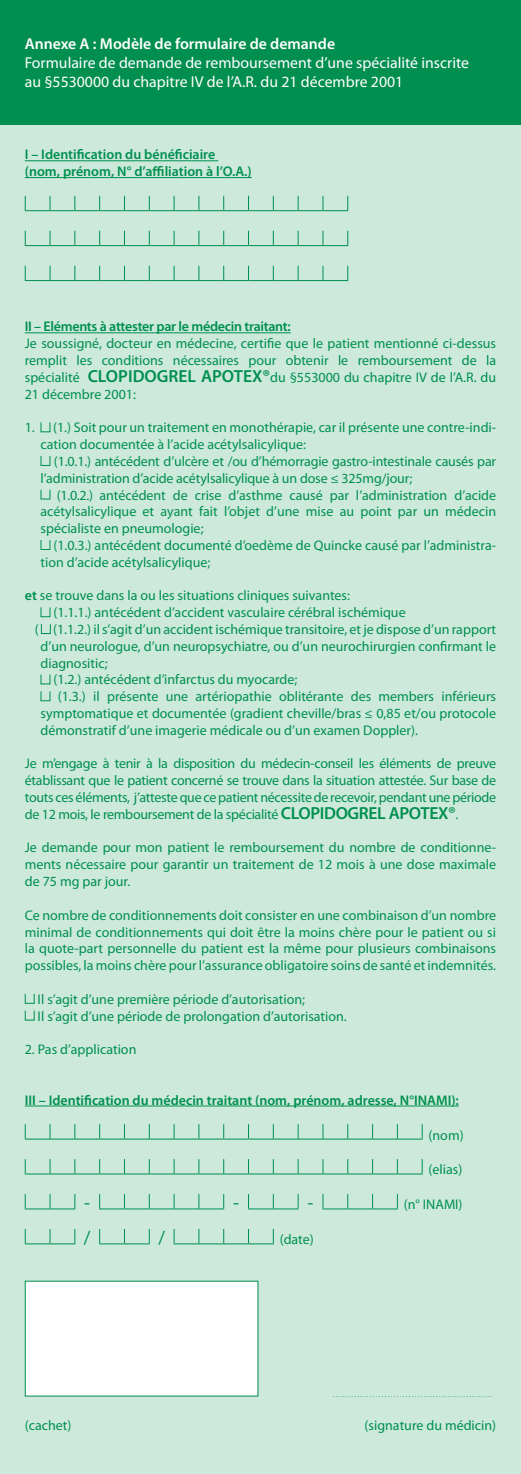
<style>
.page{position:relative;width:521px;height:1474px;background:#fff}
.page>*{position:absolute;margin:0;border:0;box-sizing:border-box;transform-origin:0 0}
.t1{font:19.25px "Myriad Pro";color:#008f4f}
.t2{font:15.75px/18.9px "Myriad Pro";color:#fff}
.t3{font:600 15.75px "Myriad Pro";color:#fff}
.t4{font:14px/16.8px "Myriad Pro";color:#008f4f;text-align:justify}
.t5{font:600 14px/16.8px "Myriad Pro";color:#008f4f}
.t6{font:600 14px "Myriad Pro";letter-spacing:-.02em;color:#008f4f}
.s1{font-weight:600;font-size:17.5px}
.s2{font-weight:600}
</style>
<div class="page">
<div style="left:0;top:0;width:521px;height:1473px;background:#cce9dc"></div>
<hr style="left:25px;top:160px;width:193px;height:1px;background:#008f4f">
<hr style="left:25px;top:177px;width:227px;height:1px;background:#008f4f">
<hr style="left:25px;top:332px;width:266px;height:1px;background:#008f4f">
<hr style="left:25px;top:1105px;width:434px;height:1px;background:#008f4f">
<svg style="left:25px;top:196px;width:323px;height:15px"></svg>
<svg style="left:25px;top:231px;width:323px;height:15px"></svg>
<svg style="left:25px;top:266px;width:323px;height:15px"></svg>
<div style="left:41px;top:623px;width:10px;height:11px;border:1px solid #008f4f"></div>
<div style="left:25px;top:993px;width:10px;height:10px;border:1px solid #008f4f"></div>
<div style="left:25px;top:1010px;width:10px;height:10px;border:1px solid #008f4f"></div>
<svg style="left:25px;top:1124px;width:398px;height:15px"></svg>
<svg style="left:25px;top:1159px;width:398px;height:15px"></svg>
<svg style="left:25px;top:1194px;width:50px;height:15px"></svg>
<svg style="left:99px;top:1194px;width:125px;height:15px"></svg>
<svg style="left:248px;top:1194px;width:51px;height:15px"></svg>
<svg style="left:322px;top:1194px;width:76px;height:15px"></svg>
<svg style="left:25px;top:1229px;width:50px;height:15px"></svg>
<svg style="left:99px;top:1229px;width:51px;height:15px"></svg>
<svg style="left:174px;top:1229px;width:100px;height:15px"></svg>
<div style="left:25px;top:1280px;width:233px;height:116px;background:#fff"></div>
<div style="left:0;top:0;width:521px;height:124px;background:#008f4f"></div>
<p class="t3" style="left:25px;top:34px;width:312px">Annexe A : Modèle de formulaire de demande</p>
<p class="t2" style="left:25px;top:53px;width:446px">Formulaire de demande de remboursement d’une spécialité inscrite au §5530000 du chapitre IV de l’A.R. du 21 décembre 2001</p>
<p class="t5" style="left:25px;top:146px;width:228px">I – Identification du bénéficiaire (nom, prénom, N° d’affiliation à l’O.A.)</p>
<p class="t6" style="left:25px;top:318px;width:268px">II – Eléments à attester par le médecin traitant:</p>
<p class="t4" style="left:25px;top:335px;width:473px">Je soussigné, docteur en médecine, certifie que le patient mentionné ci-dessus remplit les conditions nécessaires pour obtenir le remboursement de la spécialité <span class="s1">CLOPIDOGREL APOTEX®</span>du §553000 du chapitre IV de l’A.R. du 21 décembre 2001:</p>
<p class="t4" style="left:41px;top:419px;width:457px;text-indent:-16px">1. (1.) Soit pour un traitement en monothérapie, car il présente une contre-indi&shy;cation documentée à l’acide acétylsalicylique:</p>
<p class="t4" style="left:41px;top:452px;width:457px;text-indent:13px">(1.0.1.) antécédent d’ulcère et /ou d’hémorragie gastro-intestinale causés par l’administration d’acide acétylsalicylique à un dose ≤ 325mg/jour;</p>
<p class="t4" style="left:41px;top:486px;width:457px;text-indent:16px">(1.0.2.) antécédent de crise d’asthme causé par l’administration d’acide acétylsalicylique et ayant fait l’objet d’une mise au point par un médecin spécialiste en pneumologie;</p>
<p class="t4" style="left:41px;top:536px;width:457px;text-indent:13px">(1.0.3.) antécédent documenté d’oedème de Quincke causé par l’administra&shy;tion d’acide acétylsalicylique;</p>
<p class="t4" style="left:25px;top:587px;width:327px"><span class="s2">et</span> se trouve dans la ou les situations cliniques suivantes:</p>
<p class="t4" style="left:53px;top:604px;width:354px">(1.1.1.) antécédent d’accident vasculaire cérébral ischémique</p>
<p class="t4" style="left:35px;top:620px;width:463px">( (1.1.2.) il s’agit d’un accident ischémique transitoire, et je dispose d’un rapport</p>
<p class="t4" style="left:41px;top:637px;width:457px">d’un neurologue, d’un neuropsychiatre, ou d’un neurochirurgien confirmant le</p>
<p class="t4" style="left:41px;top:654px;width:69px">diagnositic;</p>
<p class="t4" style="left:53px;top:671px;width:245px">(1.2.) antécédent d’infarctus du myocarde;</p>
<p class="t4" style="left:58px;top:688px;width:440px">(1.3.) il présente une artériopathie oblitérante des members inférieurs</p>
<p class="t4" style="left:41px;top:704px;width:457px">symptomatique et documentée (gradient cheville/bras ≤ 0,85 et/ou protocole</p>
<p class="t4" style="left:41px;top:721px;width:379px">démonstratif d’une imagerie médicale ou d’un examen Doppler).</p>
<p class="t4" style="left:25px;top:755px;width:473px">Je m’engage à tenir à la disposition du médecin-conseil les éléments de preuve établissant que le patient concerné se trouve dans la situation attestée. Sur base de touts ces éléments, j’atteste que ce patient nécessite de recevoir, pendant une période de 12 mois, le remboursement de la spécialité <span class="s1">CLOPIDOGREL APOTEX®</span>.</p>
<p class="t4" style="left:25px;top:839px;width:473px">Je demande pour mon patient le remboursement du nombre de conditionne&shy;ments nécessaire pour garantir un traitement de 12 mois à une dose maximale de 75 mg par jour.</p>
<p class="t4" style="left:25px;top:906px;width:473px">Ce nombre de conditionnements doit consister en une combinaison d’un nombre minimal de conditionnements qui doit être la moins chère pour le patient ou si la quote-part personnelle du patient est la même pour plusieurs combinaisons possibles, la moins chère pour l’assurance obligatoire soins de santé et indemnités.</p>
<p class="t4" style="left:38px;top:990px;width:311px">Il s’agit d’une première période d’autorisation;<br>Il s’agit d’une période de prolongation d’autorisation.</p>
<p class="t4" style="left:25px;top:1040px;width:113px">2. Pas d’application</p>
<p class="t5" style="left:25px;top:1091px;width:435px">III – Identification du médecin traitant (nom, prénom, adresse, N°INAMI):</p>
<p class="t4" style="left:428px;top:1126px;width:37px">(nom)</p>
<p class="t4" style="left:428px;top:1161px;width:35px">(elias)</p>
<h1 class="t1" style="left:84px;top:1190px;width:7px">-</h1>
<h1 class="t1" style="left:233px;top:1190px;width:7px">-</h1>
<h1 class="t1" style="left:308px;top:1190px;width:7px">-</h1>
<p class="t4" style="left:404px;top:1196px;width:60px">(n° INAMI)</p>
<h1 class="t1" style="left:84px;top:1225px;width:8px">/</h1>
<h1 class="t1" style="left:158px;top:1225px;width:8px">/</h1>
<p class="t4" style="left:280px;top:1230px;width:36px">(date)</p>
<p class="t4" style="left:25px;top:1416px;width:48px">(cachet)</p>
<p class="t4" style="left:365px;top:1416px;width:133px">(signature du médicin)</p>
</div>
